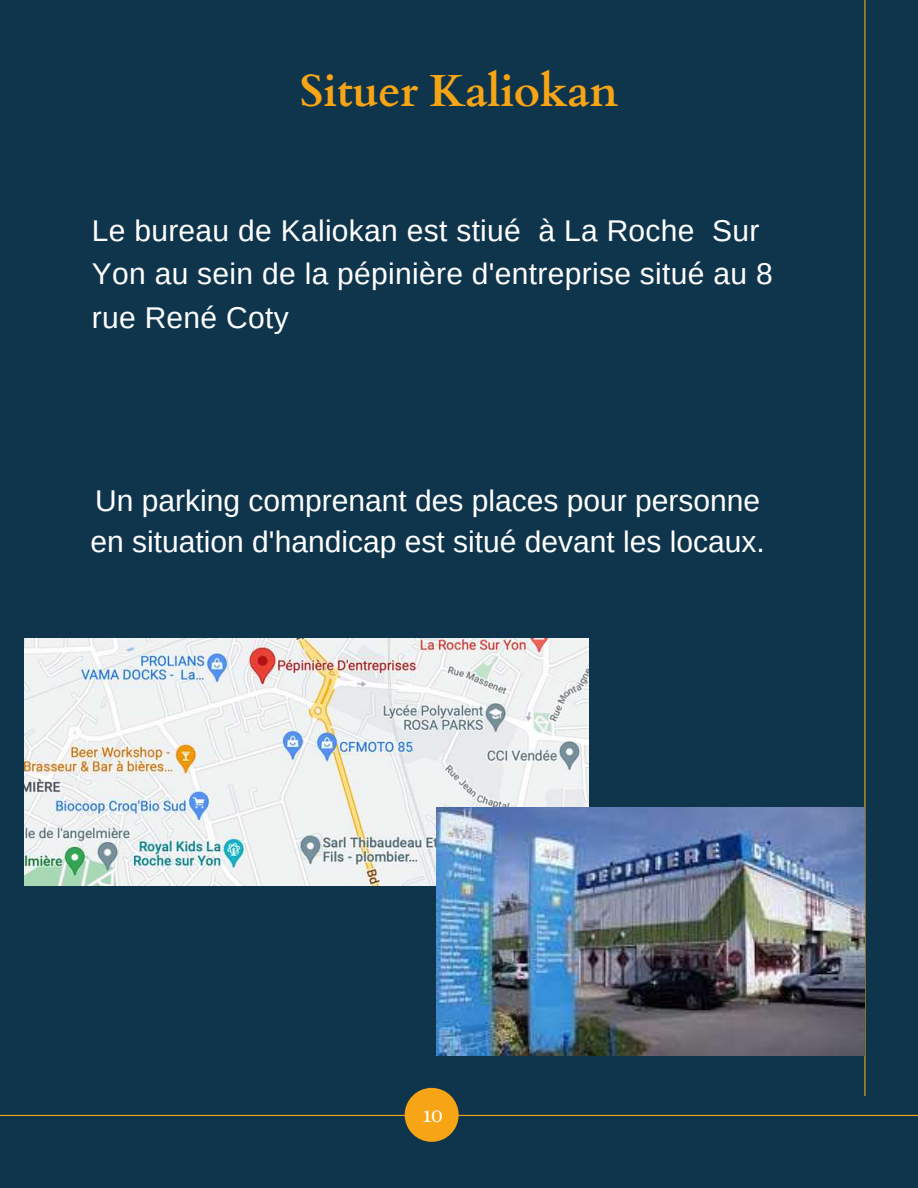
<style>
.page{position:relative;width:918px;height:1188px;background:#0f354c}
.page>*{position:absolute;margin:0;border:0;box-sizing:border-box;transform-origin:0 0}
.t1{font:700 45px "Cardo";letter-spacing:-.01em;color:#f7a515}
.t2{font:30px/43.8px "Arimo";color:#fff}
.t3{font:21.3px "Alice";color:#fff}
</style>
<div class="page">
<hr style="left:0;top:1115px;width:918px;height:1px;background:#f7a515">
<div style="left:405px;top:1088px;width:54px;height:54px;background:#f7a515;border-radius:50%"></div>
<hr style="left:864px;top:0;width:2px;height:1096px;background:#f7a515">
<img style="left:25px;top:638px;width:564px;height:248px">
<img style="left:437px;top:807px;width:427px;height:249px">
<h1 class="t1" style="left:300px;top:62px;width:320px">Situer Kaliokan</h1>
<p class="t2" style="left:92px;top:208px;width:682px">Le bureau de Kaliokan est stiué à La Roche Sur<br>Yon au sein de la pépinière d'entreprise situé au 8 rue René Coty</p>
<p class="t2" style="left:91px;top:479px;width:676px;line-height:41.7px">Un parking comprenant des places pour personne en situation d'handicap est situé devant les locaux.</p>
<p class="t3" style="left:423px;top:1103px;width:22px">10</p>
</div>
